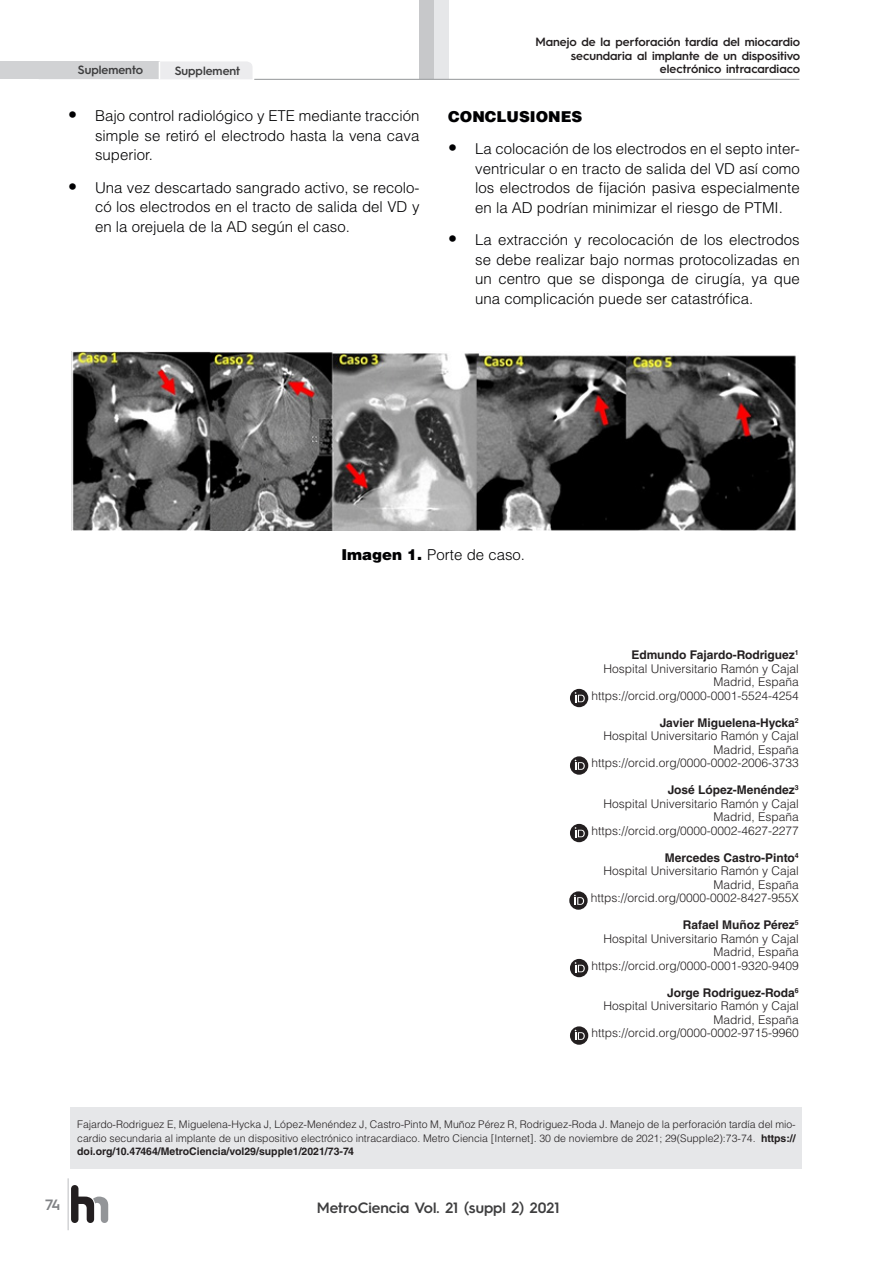
<style>
.page{position:relative;width:893px;height:1263px;background:#fff}
.page>*{position:absolute;margin:0;border:0;box-sizing:border-box;transform-origin:0 0}
.t1{font:300 15px/19.5px "Helvetica LT Std";color:#000002;text-align:justify}
.t2{font:600 15px "Hurme Geometric Sans 3";color:#3e3e3f}
.t3{font:900 15px "Helvetica LT Std";color:#000002}
.t4{font:600 15px "Hurme Geometric Sans 3";color:#808285}
.t5{font:300 12px "Helvetica LT Std";color:#231f20}
.t6{font:700 12px "Helvetica LT Std";color:#231f20}
.t7{font:600 12px "Hurme Geometric Sans 3";color:#231f20}
.t8{font:600 12px "Hurme Geometric Sans 3";color:#3e3e3f}
.t9{font:300 10.5px/13.5px "Helvetica LT Std";color:#231f20;text-align:justify}
.s1{font-size:18px}
.s2{font-weight:900}
.s3{font-weight:700}
</style>
<div class="page">
<svg style="left:71px;top:1185px;width:37px;height:38px"></svg>
<hr style="left:68px;top:1178px;width:1px;height:52px;background:#bcbdc0">
<div style="left:420px;top:0;width:14px;height:78px;background:#c7c8ca"></div>
<div style="left:434px;top:0;width:14px;height:78px;background:#e6e7e9"></div>
<hr style="left:254px;top:79px;width:545px;height:1px;background:#939598">
<div style="left:0;top:61px;width:159px;height:18px;background:#d1d2d4"></div>
<div style="left:158px;top:61px;width:95px;height:18px;background:#ececee"></div>
<div style="left:570px;top:689px;width:18px;height:18px;background:#231f20;border-radius:50%"></div>
<svg style="left:575px;top:692px;width:10px;height:10px"></svg>
<div style="left:570px;top:756px;width:18px;height:19px;background:#231f20;border-radius:50%"></div>
<svg style="left:575px;top:760px;width:10px;height:10px"></svg>
<div style="left:570px;top:824px;width:18px;height:18px;background:#231f20;border-radius:50%"></div>
<svg style="left:575px;top:827px;width:10px;height:10px"></svg>
<svg style="left:569px;top:891px;width:19px;height:19px"></svg>
<svg style="left:574px;top:895px;width:10px;height:10px"></svg>
<div style="left:570px;top:959px;width:18px;height:18px;background:#231f20;border-radius:50%"></div>
<svg style="left:575px;top:962px;width:10px;height:10px"></svg>
<svg style="left:570px;top:1026px;width:18px;height:19px"></svg>
<svg style="left:575px;top:1030px;width:10px;height:10px"></svg>
<div style="left:70px;top:1107px;width:732px;height:62px;background:#e6e7e9"></div>
<img style="left:71px;top:351px;width:725px;height:180px">
<p class="t8" style="left:78px;top:62px;width:67px">Suplemento</p>
<p class="t8" style="left:175px;top:62px;width:67px">Supplement</p>
<p class="t1" style="left:95px;top:106px;width:326px;text-indent:-27px"><span class="s1">•</span> Bajo control radiológico y ETE mediante tracción simple se retiró el electrodo hasta la vena cava superior.</p>
<p class="t1" style="left:95px;top:177px;width:326px;text-indent:-27px"><span class="s1">•</span> Una vez descartado sangrado activo, se recolo&shy;có los electrodos en el tracto de salida del VD y en la orejuela de la AD según el caso.</p>
<p class="t7" style="left:535px;top:34px;width:266px">Manejo de la perforación tardía del miocardio</p>
<p class="t7" style="left:571px;top:47px;width:231px">secundaria al implante de un dispositivo</p>
<p class="t7" style="left:660px;top:61px;width:142px">electrónico intracardiaco</p>
<p class="t3" style="left:448px;top:107px;width:136px">CONCLUSIONES</p>
<p class="t1" style="left:475px;top:139px;width:326px;text-indent:-27px"><span class="s1">•</span> La colocación de los electrodos en el septo inter&shy;ventricular o en tracto de salida del VD así como los electrodos de fijación pasiva especialmente en la AD podrían minimizar el riesgo de PTMI.</p>
<p class="t1" style="left:475px;top:230px;width:326px;text-indent:-27px"><span class="s1">•</span> La extracción y recolocación de los electrodos se debe realizar bajo normas protocolizadas en un centro que se disponga de cirugía, ya que una complicación puede ser catastrófica.</p>
<p class="t1" style="left:341px;top:544px;width:185px"><span class="s2">Imagen 1.</span> Porte de caso.</p>
<p class="t6" style="left:631px;top:648px;width:169px">Edmundo Fajardo-Rodriguez<sup>1</sup></p>
<p class="t5" style="left:603px;top:661px;width:197px">Hospital Universitario Ramón y Cajal</p>
<p class="t5" style="left:713px;top:674px;width:87px">Madrid, España</p>
<p class="t5" style="left:592px;top:688px;width:209px">https://orcid.org/0000-0001-5524-4254</p>
<p class="t6" style="left:660px;top:715px;width:141px">Javier Miguelena-Hycka<sup>2</sup></p>
<p class="t5" style="left:603px;top:728px;width:197px">Hospital Universitario Ramón y Cajal</p>
<p class="t5" style="left:713px;top:742px;width:87px">Madrid, España</p>
<p class="t5" style="left:592px;top:755px;width:209px">https://orcid.org/0000-0002-2006-3733</p>
<p class="t6" style="left:668px;top:783px;width:133px">José López-Menéndez<sup>3</sup></p>
<p class="t5" style="left:603px;top:796px;width:197px">Hospital Universitario Ramón y Cajal</p>
<p class="t5" style="left:713px;top:809px;width:87px">Madrid, España</p>
<p class="t5" style="left:592px;top:823px;width:209px">https://orcid.org/0000-0002-4627-2277</p>
<p class="t6" style="left:665px;top:850px;width:135px">Mercedes Castro-Pinto<sup>4</sup></p>
<p class="t5" style="left:603px;top:863px;width:197px">Hospital Universitario Ramón y Cajal</p>
<p class="t5" style="left:713px;top:877px;width:87px">Madrid, España</p>
<p class="t5" style="left:591px;top:890px;width:209px">https://orcid.org/0000-0002-8427-955X</p>
<p class="t6" style="left:683px;top:918px;width:117px">Rafael Muñoz Pérez<sup>5</sup></p>
<p class="t5" style="left:603px;top:931px;width:197px">Hospital Universitario Ramón y Cajal</p>
<p class="t5" style="left:713px;top:944px;width:87px">Madrid, España</p>
<p class="t5" style="left:592px;top:958px;width:209px">https://orcid.org/0000-0001-9320-9409</p>
<p class="t6" style="left:667px;top:985px;width:133px">Jorge Rodriguez-Roda<sup>6</sup></p>
<p class="t5" style="left:603px;top:998px;width:197px">Hospital Universitario Ramón y Cajal</p>
<p class="t5" style="left:713px;top:1012px;width:87px">Madrid, España</p>
<p class="t5" style="left:592px;top:1025px;width:209px">https://orcid.org/0000-0002-9715-9960</p>
<p class="t9" style="left:77px;top:1118px;width:720px">Fajardo-Rodriguez E, Miguelena-Hycka J, López-Menéndez J, Castro-Pinto M, Muñoz Pérez R, Rodriguez-Roda J. Manejo de la perforación tardía del mio&shy;cardio secundaria al implante de un dispositivo electrónico intracardiaco. Metro Ciencia [Internet]. 30 de noviembre de 2021; 29(Supple2):73-74. <span class="s3">https:// doi.org/10.47464/MetroCiencia/vol29/supple1/2021/73-74</span></p>
<p class="t4" style="left:45px;top:1194px;width:17px">74</p>
<p class="t2" style="left:317px;top:1197px;width:244px">MetroCiencia Vol. 21 (suppl 2) 2021</p>
</div>
